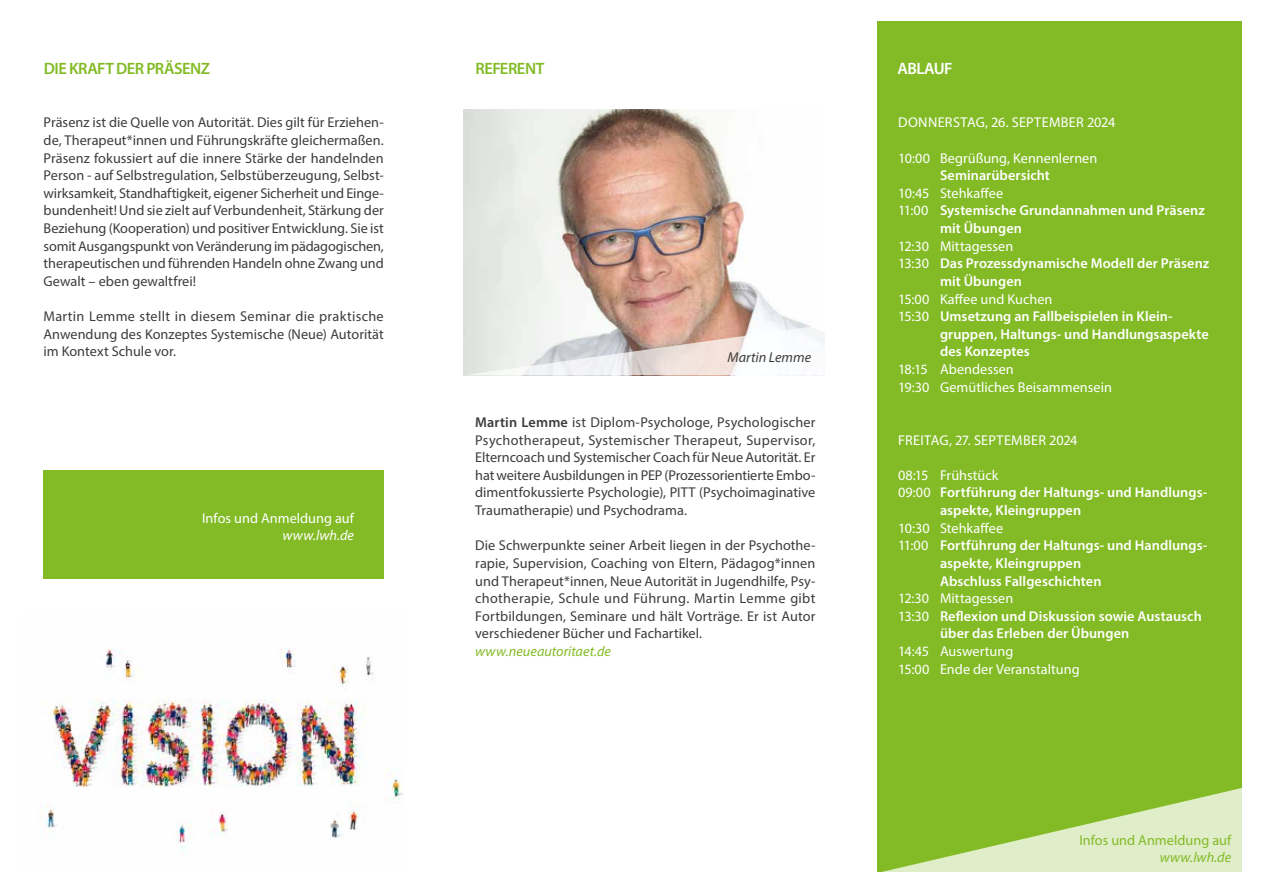
<style>
.page{position:relative;width:1263px;height:893px;background:#fff}
.page>*{position:absolute;margin:0;border:0;box-sizing:border-box;transform-origin:0 0}
.Seitenüberschrift{font:600 16.5px "Myriad Pro";letter-spacing:-.03em;color:#83bb26}
.t1{font:600 16.5px "Myriad Pro";letter-spacing:-.03em;color:#fff}
.t2{font:14.25px/17.7px "Myriad Pro";color:#3c3c3b;text-align:justify}
.t3{font:600 14.25px "Myriad Pro";letter-spacing:.005em;color:#fff}
.t4{font:14.25px "Myriad Pro";letter-spacing:.005em;color:#fff}
.t5{font:italic 14.25px "Myriad Pro";color:#83bb26}
.t6{font:14.25px "Myriad Pro";color:#83bb26}
.t7{font:italic 14.25px "Myriad Pro";color:#3c3c3b}
.t8{font:italic 14.25px "Myriad Pro";color:#fff}
.s1{font-weight:600}
.s2{font-weight:400}
</style>
<div class="page">
<div style="left:877px;top:21px;width:365px;height:851px;background:#83bb26"></div>
<svg style="left:882px;top:788px;width:360px;height:84px"></svg>
<img style="left:41px;top:647px;width:362px;height:204px">
<div style="left:44px;top:470px;width:340px;height:109px;background:#83bb26"></div>
<img style="left:463px;top:110px;width:342px;height:265px">
<svg style="left:465px;top:324px;width:360px;height:51px"></svg>
<p class="Seitenüberschrift" style="left:44px;top:58px;width:168px">DIE KRAFT DER PRÄSENZ</p>
<p class="t2" style="left:44px;top:113px;width:342px">Präsenz ist die Quelle von Autorität. Dies gilt für Erziehen&shy;de, Therapeut*innen und Führungskräfte gleichermaßen.<br>Präsenz fokussiert auf die innere Stärke der handelnden Person - auf Selbstregulation, Selbstüberzeugung, Selbst&shy;wirksamkeit, Standhaftigkeit, eigener Sicherheit und Einge&shy;bundenheit! Und sie zielt auf Verbundenheit, Stärkung der Beziehung (Kooperation) und positiver Entwicklung. Sie ist somit Ausgangspunkt von Veränderung im pädagogischen, therapeutischen und führenden Handeln ohne Zwang und Gewalt – eben gewaltfrei!</p>
<p class="t2" style="left:44px;top:307px;width:342px">Martin Lemme stellt in diesem Seminar die praktische Anwendung des Konzeptes Systemische (Neue) Autorität im Kontext Schule vor.</p>
<p class="t4" style="left:202px;top:509px;width:153px">Infos und Anmeldung auf</p>
<p class="t8" style="left:282px;top:527px;width:73px">www.lwh.de</p>
<p class="Seitenüberschrift" style="left:475px;top:58px;width:70px">REFERENT</p>
<p class="t7" style="left:728px;top:349px;width:85px">Martin Lemme</p>
<p class="t2" style="left:475px;top:413px;width:342px"><span class="s1">Martin Lemme</span> ist Diplom-Psychologe, Psychologischer Psychotherapeut, Systemischer Therapeut, Supervisor, Elterncoach und Systemischer Coach für Neue Autorität. Er hat weitere Ausbildungen in PEP (Prozessorientierte Embo&shy;dimentfokussierte Psychologie), PITT (Psychoimaginative Traumatherapie) und Psychodrama.</p>
<p class="t2" style="left:475px;top:536px;width:342px">Die Schwerpunkte seiner Arbeit liegen in der Psychothe&shy;rapie, Supervision, Coaching von Eltern, Pädagog*innen und Therapeut*innen, Neue Autorität in Jugendhilfe, Psy&shy;chotherapie, Schule und Führung. Martin Lemme gibt Fortbildungen, Seminare und hält Vorträge. Er ist Autor verschiedener Bücher und Fachartikel.</p>
<p class="t5" style="left:475px;top:642px;width:137px">www.neueautoritaet.de</p>
<p class="t1" style="left:897px;top:58px;width:57px">ABLAUF</p>
<p class="t4" style="left:898px;top:114px;width:219px">DONNERSTAG, 26. SEPTEMBER 2024</p>
<p class="t4" style="left:898px;top:149px;width:201px">10:00 Begrüßung, Kennenlernen</p>
<p class="t3" style="left:940px;top:166px;width:111px">Seminarübersicht</p>
<p class="t4" style="left:898px;top:184px;width:107px">10:45 Stehkaffee</p>
<p class="t3" style="left:898px;top:202px;width:308px"><span class="s2">11:00</span> Systemische Grundannahmen und Präsenz</p>
<p class="t3" style="left:940px;top:219px;width:83px">mit Übungen</p>
<p class="t4" style="left:898px;top:237px;width:117px">12:30 Mittagessen</p>
<p class="t3" style="left:898px;top:254px;width:313px"><span class="s2">13:30</span> Das Prozessdynamische Modell der Präsenz</p>
<p class="t3" style="left:940px;top:272px;width:83px">mit Übungen</p>
<p class="t4" style="left:898px;top:290px;width:156px">15:00 Kaffee und Kuchen</p>
<p class="t3" style="left:898px;top:307px;width:276px"><span class="s2">15:30</span> Umsetzung an Fallbeispielen in Klein-</p>
<p class="t3" style="left:940px;top:325px;width:270px">gruppen, Haltungs- und Handlungsaspekte</p>
<p class="t3" style="left:940px;top:343px;width:91px">des Konzeptes</p>
<p class="t4" style="left:898px;top:360px;width:117px">18:15 Abendessen</p>
<p class="t4" style="left:898px;top:378px;width:215px">19:30 Gemütliches Beisammensein</p>
<p class="t4" style="left:898px;top:431px;width:181px">FREITAG, 27. SEPTEMBER 2024</p>
<p class="t4" style="left:898px;top:466px;width:102px">08:15 Frühstück</p>
<p class="t3" style="left:898px;top:484px;width:311px"><span class="s2">09:00</span> Fortführung der Haltungs- und Handlungs-</p>
<p class="t3" style="left:940px;top:501px;width:143px">aspekte, Kleingruppen</p>
<p class="t4" style="left:898px;top:519px;width:107px">10:30 Stehkaffee</p>
<p class="t3" style="left:898px;top:536px;width:311px"><span class="s2">11:00</span> Fortführung der Haltungs- und Handlungs-</p>
<p class="t3" style="left:940px;top:554px;width:143px">aspekte, Kleingruppen</p>
<p class="t3" style="left:940px;top:572px;width:163px">Abschluss Fallgeschichten</p>
<p class="t4" style="left:898px;top:590px;width:117px">12:30 Mittagessen</p>
<p class="t3" style="left:898px;top:607px;width:305px"><span class="s2">13:30</span> Reflexion und Diskussion sowie Austausch</p>
<p class="t3" style="left:940px;top:625px;width:191px">über das Erleben der Übungen</p>
<p class="t4" style="left:898px;top:642px;width:117px">14:45 Auswertung</p>
<p class="t4" style="left:898px;top:660px;width:183px">15:00 Ende der Veranstaltung</p>
<p class="t6" style="left:1079px;top:831px;width:153px">Infos und Anmeldung auf</p>
<p class="t5" style="left:1160px;top:849px;width:73px">www.lwh.de</p>
</div>
